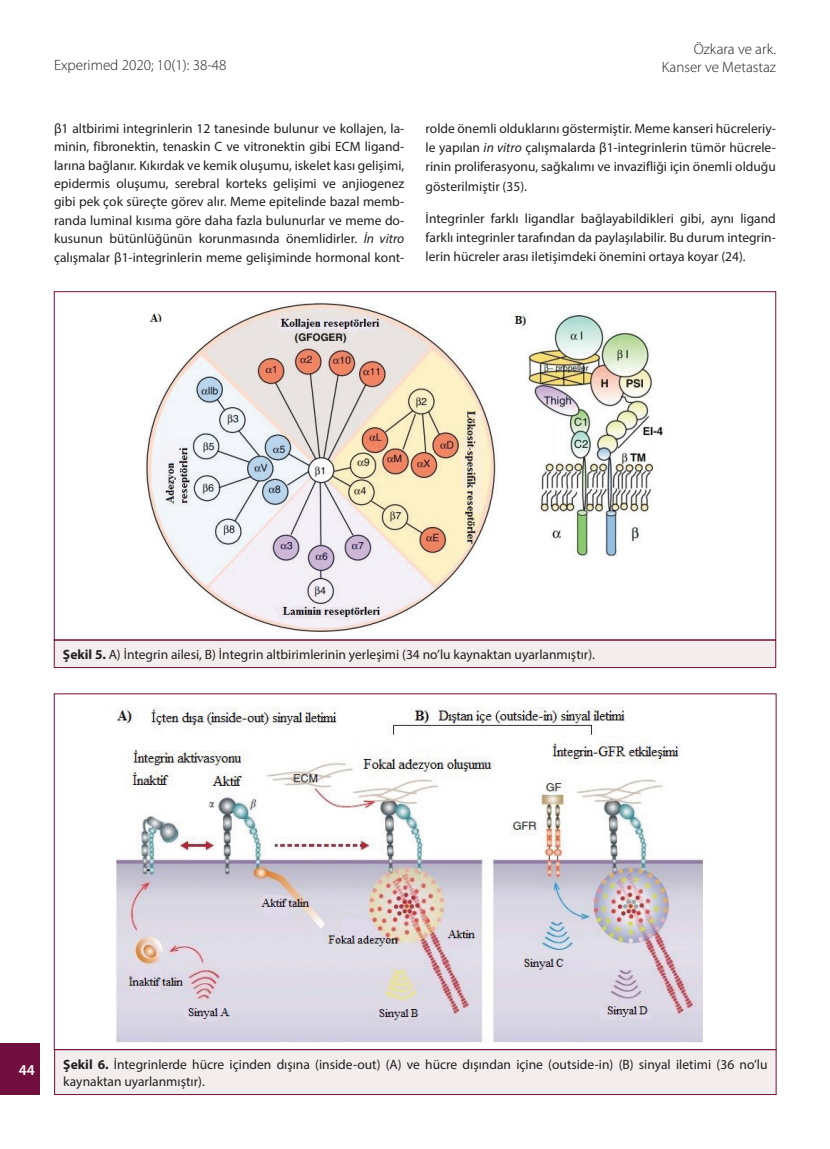
<style>
.page{position:relative;width:830px;height:1149px;background:#fff}
.page>*{position:absolute;margin:0;border:0;box-sizing:border-box;transform-origin:0 0}
.t1{font:300 15px/18px "Myriad Pro";color:#231f20;text-align:right}
.t2{font:600 15px "Myriad Pro";color:#fff}
.t3{font:13.5px/18.5px "Myriad Pro";color:#231f20;text-align:justify}
.s1{font-style:italic}
.s2{font-weight:700}
</style>
<div class="page">
<div style="left:0;top:1042px;width:39px;height:52px;background:#700f3d"></div>
<div style="left:54px;top:639px;width:721px;height:28px;background:#f3eded"></div>
<div style="left:54px;top:639px;width:721px;height:28px;border:1px solid #700f3d"></div>
<img style="left:146px;top:303px;width:517px;height:329px">
<img style="left:116px;top:707px;width:587px;height:336px">
<div style="left:55px;top:1049px;width:720px;height:45px;background:#f3eded"></div>
<div style="left:54px;top:1049px;width:722px;height:45px;border:1px solid #700f3d"></div>
<p class="t1" style="left:54px;top:55px;width:174px">Experimed 2020; 10(1): 38-48</p>
<p class="t1" style="left:661px;top:40px;width:116px">Özkara ve ark.<br>Kanser ve Metastaz</p>
<p class="t3" style="left:54px;top:119px;width:351px">β1 altbirimi integrinlerin 12 tanesinde bulunur ve kollajen, la&shy;minin, fibronektin, tenaskin C ve vitronektin gibi ECM ligand&shy;larına bağlanır. Kıkırdak ve kemik oluşumu, iskelet kası gelişimi, epidermis oluşumu, serebral korteks gelişimi ve anjiogenez gibi pek çok süreçte görev alır. Meme epitelinde bazal memb&shy;randa luminal kısıma göre daha fazla bulunurlar ve meme do&shy;kusunun bütünlüğünün korunmasında önemlidirler. <span class="s1">İn vitro </span>çalışmalar β1-integrinlerin meme gelişiminde hormonal kont-</p>
<p class="t3" style="left:425px;top:118px;width:351px;line-height:19.4px">rolde önemli olduklarını göstermiştir. Meme kanseri hücreleriy&shy;le yapılan <span class="s1">in vitro</span> çalışmalarda β1-integrinlerin tümör hücrele&shy;rinin proliferasyonu, sağkalımı ve invazifliği için önemli olduğu gösterilmiştir (35).</p>
<p class="t3" style="left:425px;top:208px;width:351px;line-height:19.4px">İntegrinler farklı ligandlar bağlayabildikleri gibi, aynı ligand farklı integrinler tarafından da paylaşılabilir. Bu durum integrin&shy;lerin hücreler arası iletişimdeki önemini ortaya koyar (24).</p>
<p class="t3" style="left:63px;top:644px;width:533px"><span class="s2">Şekil 5.</span> A) İntegrin ailesi, B) İntegrin altbirimlerinin yerleşimi (34 no’lu kaynaktan uyarlanmıştır).</p>
<p class="t2" style="left:19px;top:1059px;width:18px">44</p>
<p class="t3" style="left:63px;top:1054px;width:705px;line-height:17.2px"><span class="s2">Şekil 6.</span> İntegrinlerde hücre içinden dışına (inside-out) (A) ve hücre dışından içine (outside-in) (B) sinyal iletimi (36 no’lu kaynaktan uyarlanmıştır).</p>
</div>
